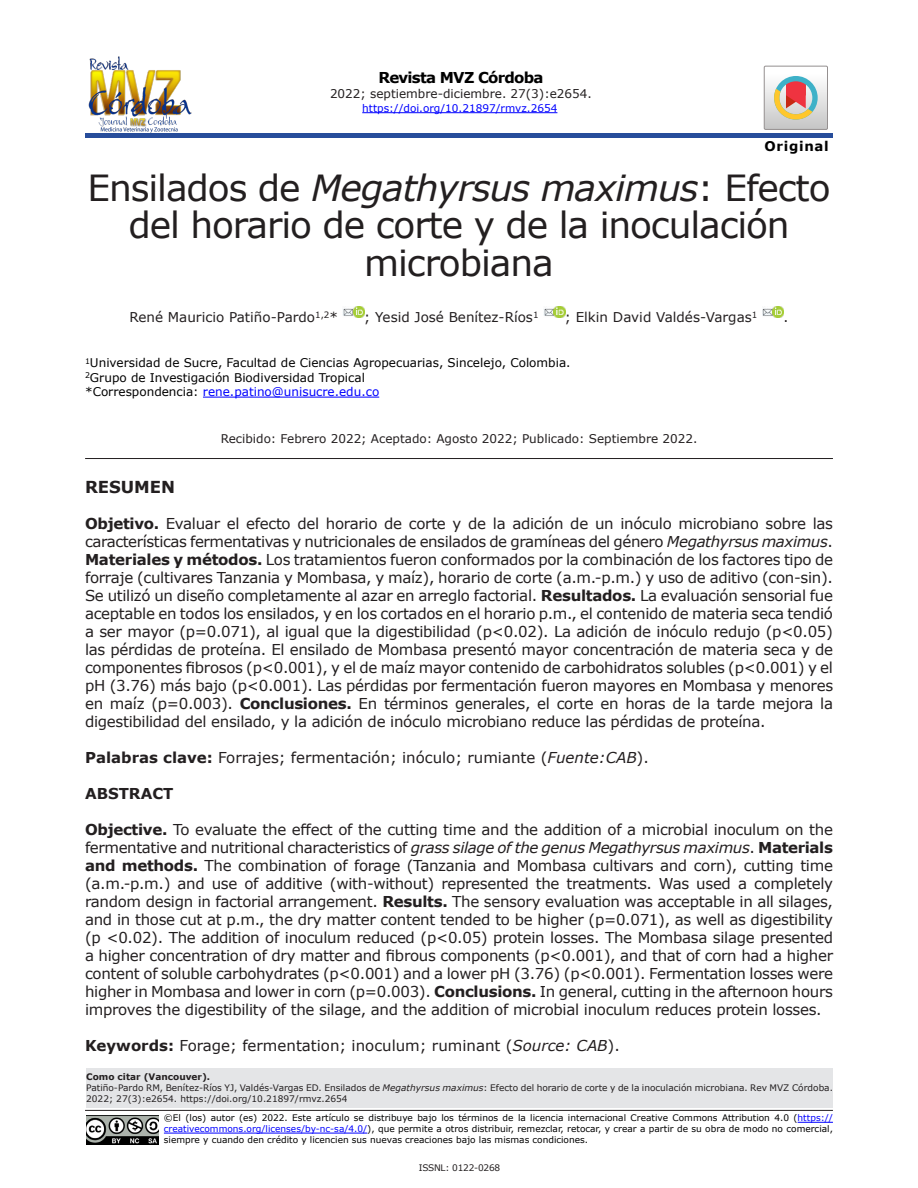
<style>
.page{position:relative;width:918px;height:1188px;background:#fff}
.page>*{position:absolute;margin:0;border:0;box-sizing:border-box;transform-origin:0 0}
.T1{font:36px/37.5px "Verdana";letter-spacing:-.03em;color:#231f20;text-align:center}
.t1{font:700 16.5px "Verdana";color:#231f20}
.t2{font:15px/18px "Verdana";letter-spacing:-.02em;color:#231f20;text-align:justify}
.t3{font:15px "Verdana";color:#231f20}
.t4{font:700 15px "Verdana";letter-spacing:-.05em;color:#000}
.t5{font:700 15px "Verdana";color:#231f20}
.Autores{font:13.5px "Verdana";color:#231f20}
.t6{font:700 13.35px "Verdana";letter-spacing:.05em;color:#000}
.Filiación{font:12px "Verdana";color:#000}
.Recibido{font:12px "Verdana";color:#231f20}
.Filiación-2{font:12px "Verdana";color:#00f}
.t7{font:10.5px "Verdana";color:#00f}
.t8{font:9px/10.8px "Verdana";color:#000;text-align:justify}
.t9{font:9px/10.8px "Verdana";color:#231f20}
.t10{font:9px "Verdana";letter-spacing:-.025em;color:#231f20}
.s1{font-style:italic}
.s2{color:#000}
.s3{font-weight:700}
.s4{color:#00f}
</style>
<div class="page">
<hr style="left:85px;top:1110px;width:748px;height:1px;background:#231f20">
<div style="left:86px;top:1068px;width:747px;height:39px;background:#e4e5e7"></div>
<hr style="left:85px;top:134px;width:748px;height:4px;background:#274d9b">
<hr style="left:798px;top:1122px;width:35px;height:1px;background:#00f">
<hr style="left:164px;top:1133px;width:203px;height:1px;background:#00f">
<img style="left:86px;top:1116px;width:73px;height:29px">
<hr style="left:362px;top:112px;width:195px;height:1px;background:#00f">
<img style="left:85px;top:56px;width:110px;height:78px">
<svg style="left:764px;top:66px;width:64px;height:63px"></svg>
<hr style="left:203px;top:397px;width:176px;height:1px;background:#00f">
<svg style="left:343px;top:306px;width:22px;height:12px"></svg>
<svg style="left:544px;top:306px;width:21px;height:12px"></svg>
<svg style="left:762px;top:306px;width:22px;height:12px"></svg>
<hr style="left:85px;top:458px;width:748px;height:1px;background:#231f20">
<p class="t4" style="left:378px;top:66px;width:167px">Revista MVZ Córdoba</p>
<p class="Recibido" style="left:330px;top:85px;width:263px">2022; septiembre-diciembre. 27(3):e2654.</p>
<p class="t7" style="left:362px;top:101px;width:197px">https://doi.org/10.21897/rmvz.2654</p>
<p class="t6" style="left:765px;top:137px;width:66px">Original</p>
<p class="T1" style="left:87px;top:169px;width:745px">Ensilados de <span class="s1">Megathyrsus maximus</span>: Efecto del horario de corte y de la inoculación microbiana</p>
<p class="Autores" style="left:129px;top:307px;width:210px">René Mauricio Patiño-Pardo<sup>1,2</sup>*</p>
<p class="Autores" style="left:364px;top:307px;width:176px">; Yesid José Benítez-Ríos<sup>1</sup></p>
<p class="Autores" style="left:565px;top:307px;width:194px">; Elkin David Valdés-Vargas<sup>1</sup></p>
<p class="Autores" style="left:784px;top:307px;width:6px">.</p>
<p class="Filiación" style="left:85px;top:355px;width:487px"><sup>1</sup>Universidad de Sucre, Facultad de Ciencias Agropecuarias, Sincelejo, Colombia.</p>
<p class="Filiación" style="left:85px;top:369px;width:281px"><sup>2</sup>Grupo de Investigación Biodiversidad Tropical</p>
<p class="Filiación-2" style="left:85px;top:383px;width:296px"><span class="s2">*Correspondencia:</span> rene.patino@unisucre.edu.co</p>
<p class="Recibido" style="left:221px;top:430px;width:478px">Recibido: Febrero 2022; Aceptado: Agosto 2022; Publicado: Septiembre 2022.</p>
<p class="t1" style="left:85px;top:475px;width:92px">RESUMEN</p>
<p class="t2" style="left:85px;top:514px;width:750px"><span class="s3">Objetivo.</span> Evaluar el efecto del horario de corte y de la adición de un inóculo microbiano sobre las características fermentativas y nutricionales de ensilados de gramíneas del género <span class="s1">Megathyrsus maximus</span>.<br><span class="s3">Materiales y métodos.</span> Los tratamientos fueron conformados por la combinación de los factores tipo de forraje (cultivares Tanzania y Mombasa, y maíz), horario de corte (a.m.-p.m.) y uso de aditivo (con-sin).<br>Se utilizó un diseño completamente al azar en arreglo factorial. <span class="s3">Resultados.</span> La evaluación sensorial fue aceptable en todos los ensilados, y en los cortados en el horario p.m., el contenido de materia seca tendió a ser mayor (p=0.071), al igual que la digestibilidad (p&lt;0.02). La adición de inóculo redujo (p&lt;0.05) las pérdidas de proteína. El ensilado de Mombasa presentó mayor concentración de materia seca y de componentes fibrosos (p&lt;0.001), y el de maíz mayor contenido de carbohidratos solubles (p&lt;0.001) y el pH (3.76) más bajo (p&lt;0.001). Las pérdidas por fermentación fueron mayores en Mombasa y menores en maíz (p=0.003). <span class="s3">Conclusiones.</span> En términos generales, el corte en horas de la tarde mejora la digestibilidad del ensilado, y la adición de inóculo microbiano reduce las pérdidas de proteína.</p>
<p class="t3" style="left:85px;top:747px;width:565px"><span class="s3">Palabras clave:</span> Forrajes; fermentación; inóculo; rumiante (<span class="s1">Fuente:CAB</span>).</p>
<p class="t5" style="left:85px;top:783px;width:90px">ABSTRACT</p>
<p class="t2" style="left:85px;top:820px;width:750px"><span class="s3">Objective.</span> To evaluate the effect of the cutting time and the addition of a microbial inoculum on the fermentative and nutritional characteristics of <span class="s1">grass silage of the genus Megathyrsus maximus</span>. <span class="s3">Materials and methods.</span> The combination of forage (Tanzania and Mombasa cultivars and corn), cutting time (a.m.-p.m.) and use of additive (with-without) represented the treatments. Was used a completely random design in factorial arrangement. <span class="s3">Results.</span> The sensory evaluation was acceptable in all silages, and in those cut at p.m., the dry matter content tended to be higher (p=0.071), as well as digestibility (p &lt;0.02). The addition of inoculum reduced (p&lt;0.05) protein losses. The Mombasa silage presented a higher concentration of dry matter and fibrous components (p&lt;0.001), and that of corn had a higher content of soluble carbohydrates (p&lt;0.001) and a lower pH (3.76) (p&lt;0.001). Fermentation losses were higher in Mombasa and lower in corn (p=0.003). <span class="s3">Conclusions.</span> In general, cutting in the afternoon hours improves the digestibility of the silage, and the addition of microbial inoculum reduces protein losses.</p>
<p class="t3" style="left:85px;top:1035px;width:536px"><span class="s3">Keywords:</span> Forage; fermentation; inoculum; ruminant (<span class="s1">Source: CAB</span>).</p>
<p class="t9" style="left:86px;top:1071px;width:748px"><span class="s3">Como citar (Vancouver).<br></span>Patiño-Pardo RM, Benítez-Ríos YJ, Valdés-Vargas ED. Ensilados de <span class="s1">Megathyrsus maximus</span>: Efecto del horario de corte y de la inoculación microbiana. Rev MVZ Córdoba.<br>2022; 27(3):e2654. https://doi.org/10.21897/rmvz.2654</p>
<p class="t8" style="left:164px;top:1113px;width:671px">©El (los) autor (es) 2022. Este artículo se distribuye bajo los términos de la licencia internacional Creative Commons Attribution 4.0 (<span class="s4">https:// creativecommons.org/licenses/by-nc-sa/4.0/</span>), que permite a otros distribuir, remezclar, retocar, y crear a partir de su obra de modo no comercial, siempre y cuando den crédito y licencien sus nuevas creaciones bajo las mismas condiciones.</p>
<p class="t10" style="left:419px;top:1161px;width:83px">ISSNL: 0122-0268</p>
</div>
